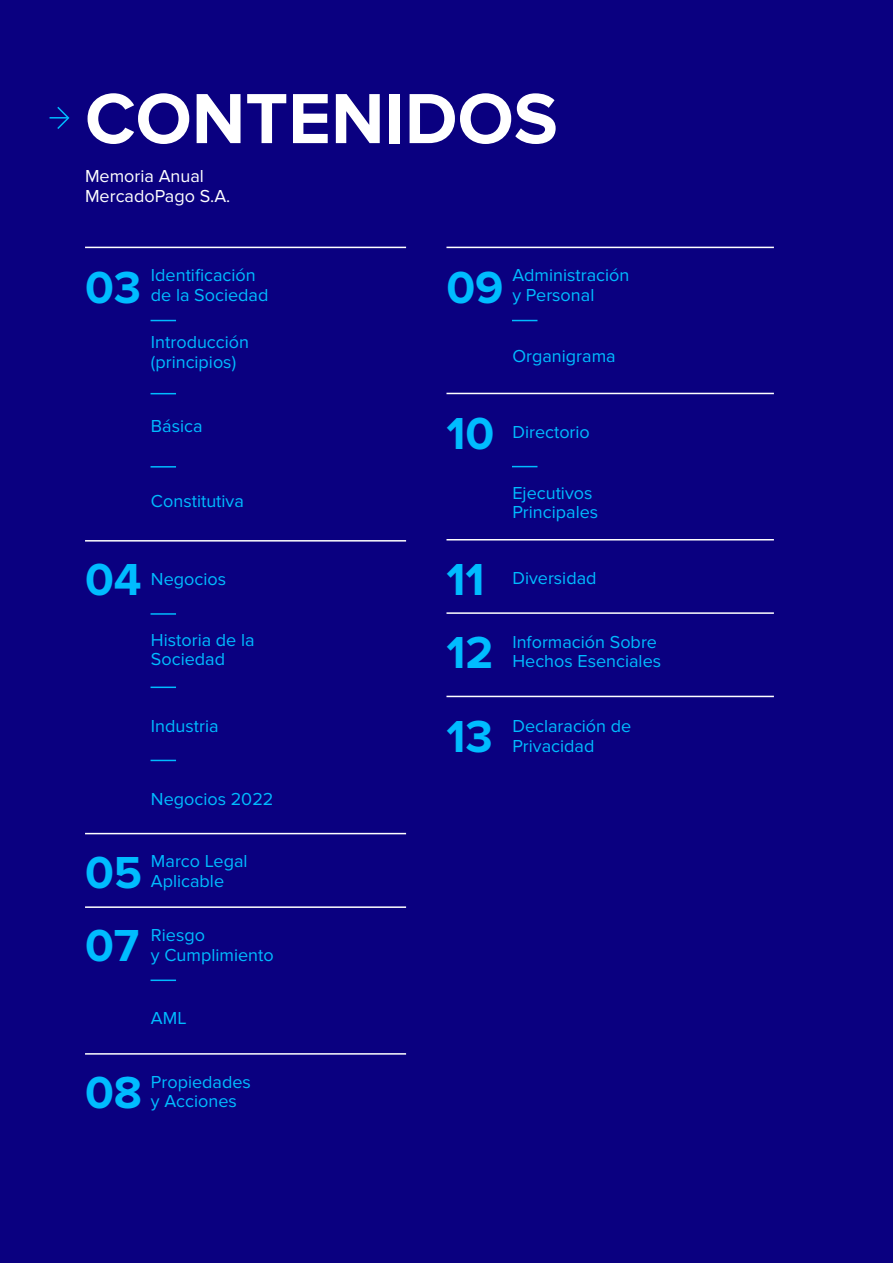
<style>
.page{position:relative;width:893px;height:1263px;background:#0a0080}
.page>*{position:absolute;margin:0;border:0;box-sizing:border-box;transform-origin:0 0}
.t1{font:700 73.5px "Proxima Nova";color:#fff}
.t2{font:700 46.5px "Proxima Nova";color:#00bcff}
.t3{font:18px/19.5px "Proxima Nova";color:#00bcff}
.t4{font:18px "Proxima Nova";color:#fff}
</style>
<div class="page">
<hr style="left:85px;top:247px;width:321px;height:1px;background:#fff">
<hr style="left:446px;top:247px;width:328px;height:1px;background:#fff">
<hr style="left:446px;top:393px;width:328px;height:1px;background:#fff">
<hr style="left:446px;top:539px;width:328px;height:1px;background:#fff">
<hr style="left:446px;top:612px;width:328px;height:2px;background:#fff">
<hr style="left:446px;top:696px;width:328px;height:1px;background:#fff">
<hr style="left:85px;top:540px;width:321px;height:2px;background:#fff">
<hr style="left:85px;top:833px;width:321px;height:1px;background:#fff">
<hr style="left:85px;top:906px;width:321px;height:2px;background:#fff">
<hr style="left:85px;top:1053px;width:321px;height:2px;background:#fff">
<svg style="left:151px;top:320px;width:25px;height:1px"></svg>
<svg style="left:512px;top:320px;width:25px;height:1px"></svg>
<svg style="left:512px;top:466px;width:25px;height:1px"></svg>
<hr style="left:151px;top:613px;width:25px;height:2px;background:#00bcff">
<hr style="left:151px;top:979px;width:25px;height:2px;background:#00bcff">
<hr style="left:151px;top:686px;width:25px;height:2px;background:#00bcff">
<svg style="left:151px;top:760px;width:25px;height:1px"></svg>
<svg style="left:151px;top:393px;width:25px;height:1px"></svg>
<hr style="left:151px;top:466px;width:25px;height:2px;background:#00bcff">
<svg style="left:50px;top:106px;width:20px;height:23px"></svg>
<p class="t1" style="left:85px;top:76px;width:474px">CONTENIDOS</p>
<p class="t4" style="left:85px;top:166px;width:120px">Memoria Anual</p>
<p class="t4" style="left:85px;top:185px;width:147px">MercadoPago S.A.</p>
<p class="t3" style="left:151px;top:266px;width:106px">Identificación</p>
<p class="t3" style="left:151px;top:286px;width:119px">de la Sociedad</p>
<p class="t2" style="left:85px;top:260px;width:58px">03</p>
<p class="t2" style="left:446px;top:260px;width:59px">09</p>
<p class="t3" style="left:512px;top:266px;width:119px">Administración</p>
<p class="t3" style="left:512px;top:286px;width:83px">y Personal</p>
<p class="t3" style="left:151px;top:333px;width:100px">Introducción</p>
<p class="t3" style="left:151px;top:353px;width:87px">(principios)</p>
<p class="t3" style="left:512px;top:346px;width:105px">Organigrama</p>
<p class="t3" style="left:151px;top:417px;width:53px">Básica</p>
<p class="t2" style="left:446px;top:406px;width:49px">10</p>
<p class="t3" style="left:512px;top:422px;width:79px">Directorio</p>
<p class="t3" style="left:151px;top:491px;width:94px">Constitutiva</p>
<p class="t3" style="left:512px;top:484px;width:82px">Ejecutivos</p>
<p class="t3" style="left:512px;top:503px;width:87px">Principales</p>
<p class="t2" style="left:85px;top:553px;width:58px">04</p>
<p class="t3" style="left:151px;top:570px;width:77px">Negocios</p>
<p class="t2" style="left:446px;top:553px;width:40px">11</p>
<p class="t3" style="left:512px;top:569px;width:86px">Diversidad</p>
<p class="t3" style="left:151px;top:631px;width:105px">Historia de la</p>
<p class="t3" style="left:151px;top:650px;width:76px">Sociedad</p>
<p class="t2" style="left:446px;top:626px;width:49px">12</p>
<p class="t3" style="left:512px;top:633px;width:146px">Información Sobre</p>
<p class="t3" style="left:512px;top:652px;width:150px">Hechos Esenciales</p>
<p class="t3" style="left:151px;top:716px;width:69px">Industria</p>
<p class="t2" style="left:446px;top:709px;width:48px">13</p>
<p class="t3" style="left:512px;top:717px;width:120px">Declaración de<br>Privacidad</p>
<p class="t3" style="left:151px;top:789px;width:124px">Negocios 2022</p>
<p class="t2" style="left:85px;top:845px;width:59px">05</p>
<p class="t2" style="left:85px;top:919px;width:56px">07</p>
<p class="t3" style="left:151px;top:852px;width:98px">Marco Legal</p>
<p class="t3" style="left:151px;top:872px;width:75px">Aplicable</p>
<p class="t3" style="left:151px;top:926px;width:56px">Riesgo</p>
<p class="t3" style="left:151px;top:945px;width:124px">y Cumplimiento</p>
<p class="t3" style="left:151px;top:1009px;width:37px">AML</p>
<p class="t2" style="left:85px;top:1066px;width:59px">08</p>
<p class="t3" style="left:151px;top:1073px;width:102px">Propiedades</p>
<p class="t3" style="left:151px;top:1092px;width:87px">y Acciones</p>
</div>
